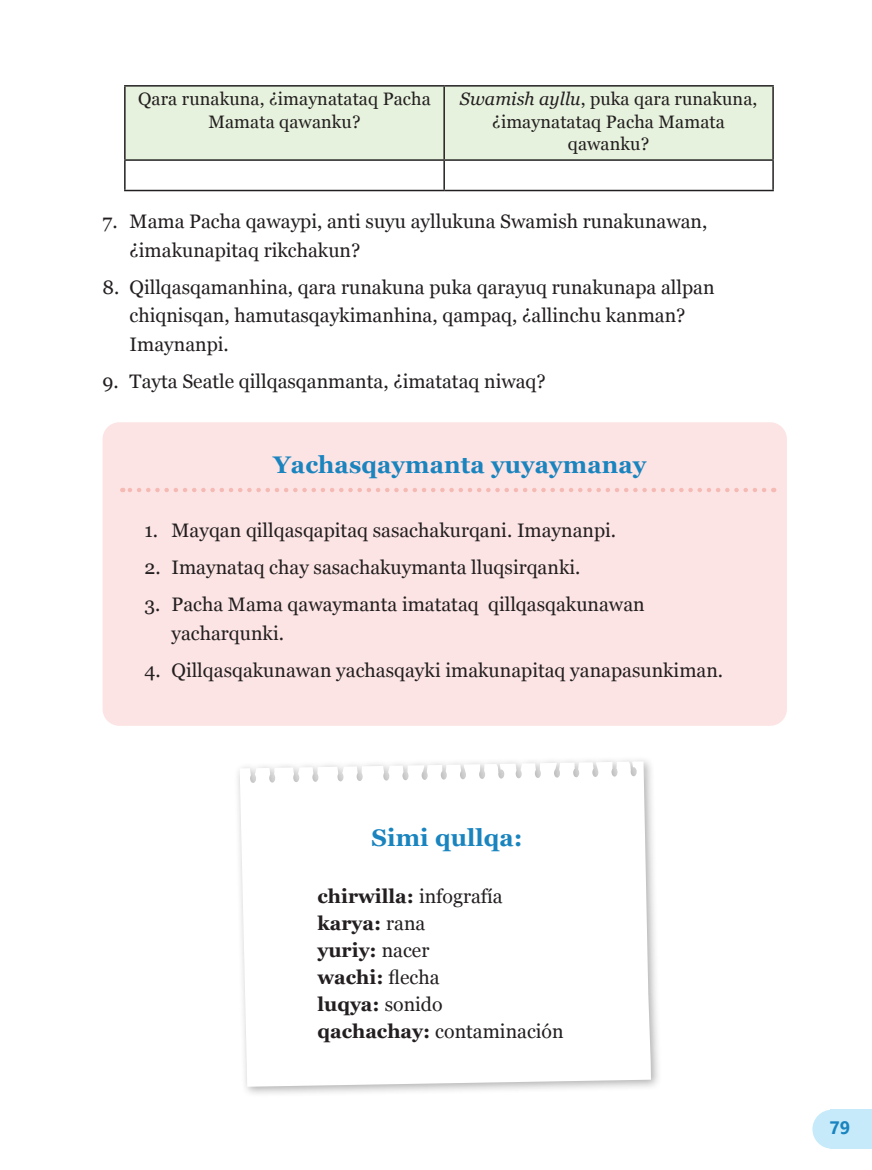
<style>
.page{position:relative;width:872px;height:1170px;background:#fff}
.page>*{position:absolute;margin:0;border:0;box-sizing:border-box;transform-origin:0 0}
.Titulo_azul{font:700 24px "Georgia";letter-spacing:.005em;color:#1a84bf}
.Texto_general{font:19.5px/28.5px "Georgia";color:#231f20}
.Texto_general-2{font:700 19.5px "Georgia";color:#231f20}
.Texto_general-3{font:18px/22.5px "Georgia";letter-spacing:.005em;color:#231f20;text-align:center}
.t1{font:700 18px "Segoe UI";color:#1a84bf}
.s1{font-style:italic}
.s2{font-weight:400}
.s3{font-weight:700}
</style>
<div class="page">
<div style="left:831px;top:1109px;width:41px;height:39px;background:#c6eafa"></div>
<div style="left:812px;top:1109px;width:39px;height:39px;background:#c6eafa;border-radius:50%"></div>
<div style="left:234px;top:755px;width:428px;height:342px;background:#231f20;opacity:.35"></div>
<svg style="left:240px;top:761px;width:411px;height:325px"></svg>
<div style="left:103px;top:422px;width:684px;height:303px;background:#fde4e4;border-radius:17px"></div>
<svg style="left:122px;top:487px;width:642px;height:5px"></svg>
<div style="left:126px;top:87px;width:646px;height:72px;background:#e6f2dd"></div>
<hr style="left:124px;top:85px;width:320px;height:2px;background:#231f20">
<hr style="left:124px;top:87px;width:2px;height:72px;background:#231f20">
<hr style="left:444px;top:85px;width:330px;height:2px;background:#231f20">
<hr style="left:443px;top:87px;width:2px;height:72px;background:#231f20">
<hr style="left:772px;top:87px;width:2px;height:72px;background:#231f20">
<hr style="left:124px;top:159px;width:320px;height:2px;background:#231f20">
<hr style="left:124px;top:161px;width:2px;height:29px;background:#231f20">
<hr style="left:444px;top:159px;width:330px;height:2px;background:#231f20">
<hr style="left:443px;top:161px;width:2px;height:29px;background:#231f20">
<hr style="left:772px;top:161px;width:2px;height:29px;background:#231f20">
<hr style="left:124px;top:190px;width:320px;height:1px;background:#231f20">
<hr style="left:444px;top:190px;width:330px;height:1px;background:#231f20">
<p class="Texto_general-3" style="left:138px;top:87px;width:294px">Qara runakuna, ¿imaynatataq Pacha<br>Mamata qawanku?</p>
<p class="Texto_general-3" style="left:460px;top:87px;width:299px"><span class="s1">Swamish ayllu</span>, puka qara runakuna, ¿imaynatataq Pacha Mamata qawanku?</p>
<p class="Texto_general" style="left:130px;top:206px;width:579px;text-indent:-27px">7. Mama Pacha qawaypi, anti suyu ayllukuna Swamish runakunawan, ¿imakunapitaq rikchakun?</p>
<p class="Texto_general" style="left:130px;top:272px;width:586px;text-indent:-27px">8. Qillqasqamanhina, qara runakuna puka qarayuq runakunapa allpan chiqnisqan, hamutasqaykimanhina, qampaq, ¿allinchu kanman?<br>Imaynanpi.</p>
<p class="Texto_general" style="left:103px;top:366px;width:445px">9. Tayta Seatle qillqasqanmanta, ¿imatataq niwaq?</p>
<p class="Titulo_azul" style="left:273px;top:446px;width:375px">Yachasqaymanta yuyaymanay</p>
<p class="Texto_general" style="left:144px;top:515px;width:473px">1. Mayqan qillqasqapitaq sasachakurqani. Imaynanpi.</p>
<p class="Texto_general" style="left:144px;top:552px;width:437px">2. Imaynataq chay sasachakuymanta lluqsirqanki.</p>
<p class="Texto_general" style="left:171px;top:589px;width:474px;text-indent:-27px">3. Pacha Mama qawaymanta imatataq qillqasqakunawan yacharqunki.</p>
<p class="Texto_general" style="left:144px;top:655px;width:580px">4. Qillqasqakunawan yachasqayki imakunapitaq yanapasunkiman.</p>
<p class="Titulo_azul" style="left:371px;top:819px;width:153px">Simi qullqa:</p>
<p class="Texto_general-2" style="left:317px;top:881px;width:187px">chirwilla: <span class="s2">infografía</span></p>
<p class="Texto_general-2" style="left:317px;top:908px;width:109px">karya: <span class="s2">rana</span></p>
<p class="Texto_general-2" style="left:317px;top:935px;width:113px">yuriy: <span class="s2">nacer</span></p>
<p class="Texto_general-2" style="left:317px;top:962px;width:124px">wachi: <span class="s2">flecha</span></p>
<p class="Texto_general-2" style="left:317px;top:989px;width:127px">luqya: <span class="s2">sonido</span></p>
<p class="Texto_general" style="left:317px;top:1016px;width:248px"><span class="s3">qachachay:</span> contaminación</p>
<p class="t1" style="left:829px;top:1110px;width:22px">79</p>
</div>
